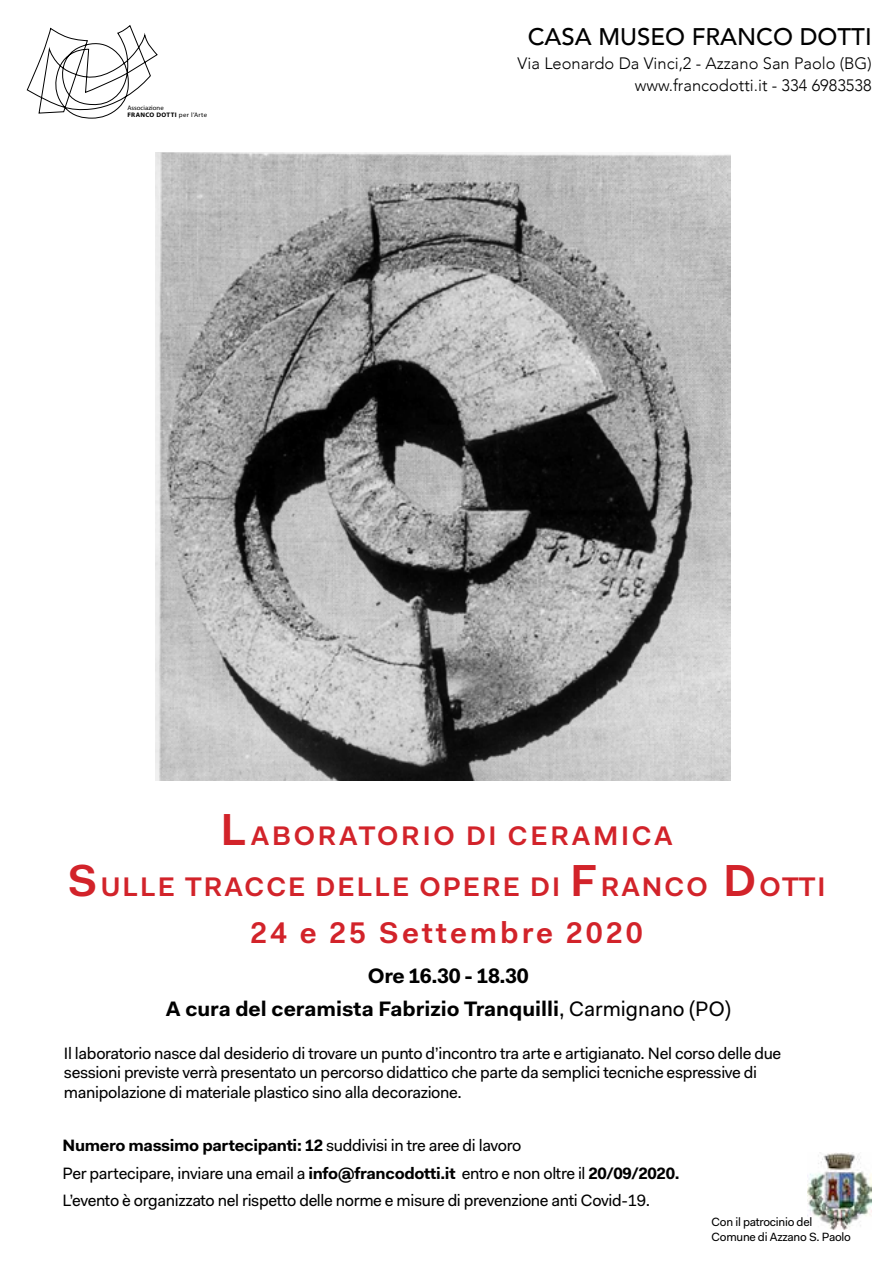
<style>
.page{position:relative;width:893px;height:1263px;background:#fff}
.page>*{position:absolute;margin:0;border:0;box-sizing:border-box;transform-origin:0 0}
.t1{font:600 30px "Fakt Pro";letter-spacing:.1em;color:#d2232a}
.t2{font:600 27px/51px "Fakt Pro";letter-spacing:.075em;color:#d2232a;text-align:center}
.t3{font:500 24px "Avenir";color:#000}
.t4{font:700 21px "Fakt Pro";color:#000}
.t5{font:700 21px "Fakt Pro";letter-spacing:-.02em;color:#000}
.t6{font:16.5px/27.8px "Fakt Pro";letter-spacing:-.02em;color:#000}
.t7{font:300 16.5px/22.5px "Avenir";color:#000;text-align:right}
.t8{font:12px/14.4px "Fakt Pro";letter-spacing:-.02em;color:#000}
.t9{font:6.6px/7.1px "Myriad Pro";color:#000}
.s1{font-weight:700}
.s2{font-size:45px}
.s3{font-weight:400}
</style>
<div class="page">
<img style="left:155px;top:153px;width:576px;height:627px">
<svg style="left:27px;top:25px;width:130px;height:94px"></svg>
<img style="left:808px;top:1152px;width:64px;height:78px">
<h3 class="t3" style="left:528px;top:16px;width:345px">CASA MUSEO FRANCO DOTTI</h3>
<p class="t9" style="left:127px;top:104px;width:81px">Associazione<br><span class="s1">FRANCO DOTTI</span> per l’Arte</p>
<p class="t7" style="left:518px;top:52px;width:356px">Via Leonardo Da Vinci,2 - Azzano San Paolo (BG) www.francodotti.it - 334 6983538</p>
<h2 class="t2" style="left:67px;top:810px;width:759px"><span class="s2">L</span>ABORATORIO DI CERAMICA<br><span class="s2">S</span>ULLE TRACCE DELLE OPERE DI <span class="s2">F</span>RANCO <span class="s2">D</span>OTTI</h2>
<h1 class="t1" style="left:250px;top:912px;width:394px">24 e 25 Settembre 2020</h1>
<p class="t5" style="left:368px;top:961px;width:162px">Ore 16.30 - 18.30</p>
<p class="t4" style="left:166px;top:994px;width:566px">A cura del ceramista Fabrizio Tranquilli<span class="s3">, Carmignano (PO)</span></p>
<p class="t6" style="left:64px;top:1043px;width:719px;line-height:19.8px">Il laboratorio nasce dal desiderio di trovare un punto d’incontro tra arte e artigianato. Nel corso delle due sessioni previste verrà presentato un percorso didattico che parte da semplici tecniche espressive di manipolazione di materiale plastico sino alla decorazione.</p>
<p class="t6" style="left:63px;top:1131px;width:618px"><span class="s1">Numero massimo partecipanti: 12</span> suddivisi in tre aree di lavoro<br>Per partecipare, inviare una email a <span class="s1">info@francodotti.it</span> entro e non oltre il <span class="s1">20/09/2020.<br></span>L’evento è organizzato nel rispetto delle norme e misure di prevenzione anti Covid-19.</p>
<p class="t8" style="left:711px;top:1215px;width:141px">Con il patrocinio del<br>Comune di Azzano S. Paolo</p>
</div>
